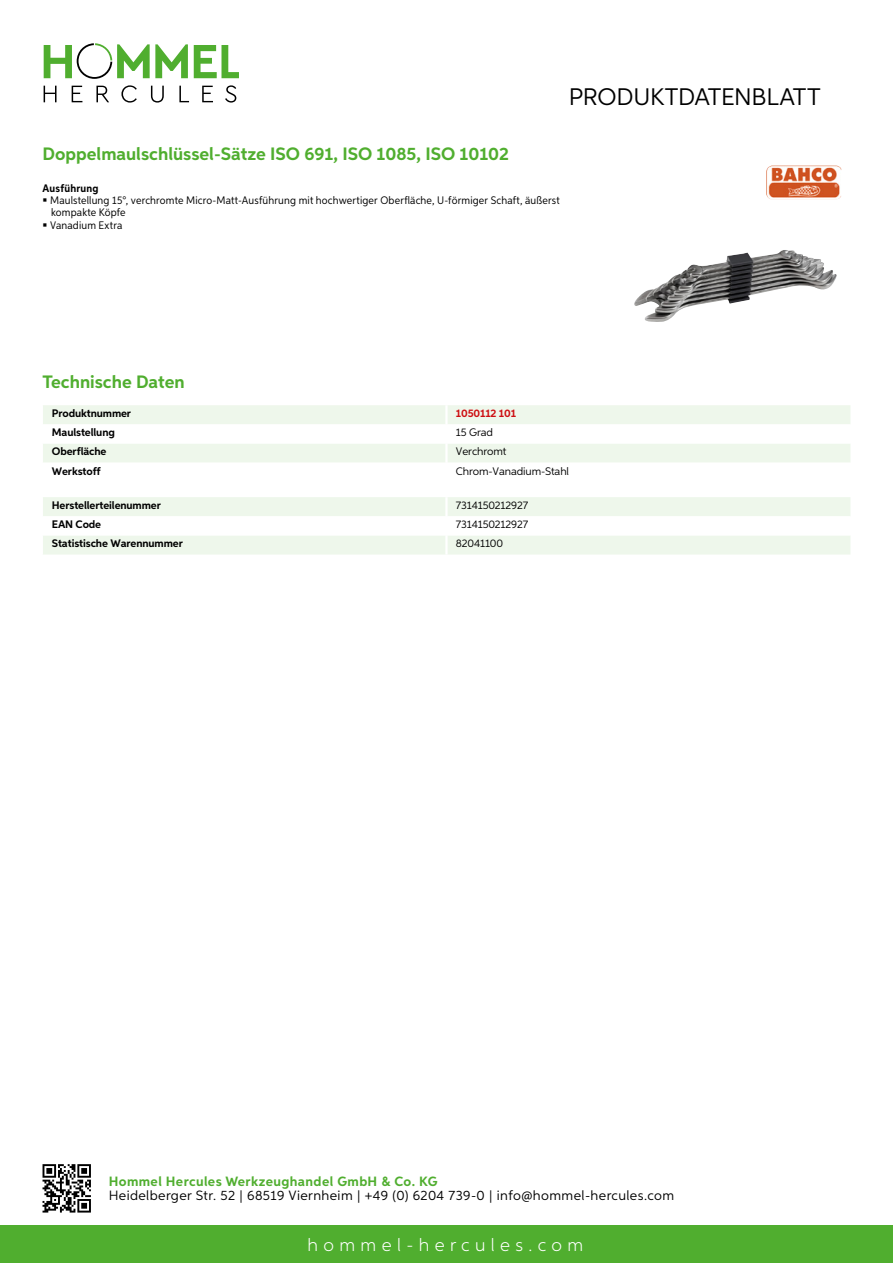
<style>
.page{position:relative;width:893px;height:1263px;background:#fff}
.page>*{position:absolute;margin:0;border:0;box-sizing:border-box;transform-origin:0 0}
.t1{font:24px "Aspira";letter-spacing:-.01em;color:#000}
.t2{font:700 18px "Aspira";color:#50ae2f}
.t3{font:300 18px "Aspira";letter-spacing:.3em;color:#fff}
.t4{font:13.5px "Aspira";letter-spacing:.03em;color:#000}
.t5{font:700 13.5px "Aspira";letter-spacing:.03em;color:#50ae2f}
.t6{font:10.95px/12.5px "Aspira Nar";letter-spacing:.015em;color:#000}
.t7{font:700 10.95px "Aspira";letter-spacing:-.01em;color:#000}
.t8{font:10.95px "Aspira";letter-spacing:-.01em;color:#000}
.t9{font:700 10.95px "Aspira";letter-spacing:-.01em;color:#cd1013}
.t10{font:700 10.95px "Aspira Nar";letter-spacing:.02em;color:#000}
</style>
<div class="page">
<div style="left:0;top:1226px;width:893px;height:37px;background:#50ae2f"></div>
<svg style="left:43px;top:1164px;width:48px;height:48px"></svg>
<svg style="left:194px;top:45px;width:45px;height:33px"></svg>
<svg style="left:44px;top:43px;width:144px;height:36px"></svg>
<svg style="left:44px;top:86px;width:13px;height:16px"></svg>
<svg style="left:72px;top:86px;width:10px;height:16px"></svg>
<svg style="left:96px;top:86px;width:13px;height:16px"></svg>
<svg style="left:121px;top:85px;width:16px;height:18px"></svg>
<svg style="left:151px;top:86px;width:13px;height:17px"></svg>
<svg style="left:179px;top:86px;width:10px;height:16px"></svg>
<svg style="left:202px;top:86px;width:11px;height:16px"></svg>
<svg style="left:225px;top:85px;width:11px;height:18px"></svg>
<div style="left:43px;top:405px;width:807px;height:19px;background:#eef7eb"></div>
<div style="left:43px;top:444px;width:807px;height:18px;background:#eef7eb"></div>
<hr style="left:445px;top:405px;width:3px;height:19px;background:#fff">
<hr style="left:445px;top:443px;width:3px;height:20px;background:#fff">
<svg style="left:43px;top:497px;width:807px;height:58px"></svg>
<hr style="left:445px;top:535px;width:3px;height:20px;background:#fff">
<img style="left:634px;top:250px;width:203px;height:72px">
<img style="left:766px;top:166px;width:76px;height:33px">
<h1 class="t1" style="left:569px;top:82px;width:253px">Produktdatenblatt</h1>
<h2 class="t2" style="left:43px;top:142px;width:468px">Doppelmaulschlüssel-Sätze ISO 691, ISO 1085, ISO 10102</h2>
<p class="t10" style="left:43px;top:181px;width:58px">Ausführung</p>
<p class="t6" style="left:50px;top:194px;width:511px">Maulstellung 15°, verchromte Micro-Matt-Ausführung mit hochwertiger Oberfläche, U-förmiger Schaft, äußerst kompakte Köpfe<br>Vanadium Extra</p>
<h2 class="t2" style="left:43px;top:371px;width:144px">Technische Daten</h2>
<p class="t7" style="left:52px;top:407px;width:81px">Produktnummer</p>
<p class="t9" style="left:456px;top:407px;width:62px">1050112 101</p>
<p class="t7" style="left:52px;top:426px;width:65px">Maulstellung</p>
<p class="t8" style="left:456px;top:426px;width:39px">15 Grad</p>
<p class="t7" style="left:52px;top:445px;width:56px">Oberfläche</p>
<p class="t8" style="left:456px;top:445px;width:52px">Verchromt</p>
<p class="t7" style="left:52px;top:464px;width:50px">Werkstoff</p>
<p class="t8" style="left:456px;top:464px;width:115px">Chrom-Vanadium-Stahl</p>
<p class="t7" style="left:52px;top:499px;width:111px">Herstellerteilenummer</p>
<p class="t8" style="left:456px;top:499px;width:74px">7314150212927</p>
<p class="t7" style="left:52px;top:518px;width:51px">EAN Code</p>
<p class="t8" style="left:456px;top:518px;width:74px">7314150212927</p>
<p class="t7" style="left:52px;top:537px;width:132px">Statistische Warennummer</p>
<p class="t8" style="left:456px;top:537px;width:49px">82041100</p>
<p class="t5" style="left:109px;top:1172px;width:330px">Hommel Hercules Werkzeughandel GmbH &amp; Co. KG</p>
<p class="t4" style="left:109px;top:1187px;width:567px">Heidelberger Str. 52 | 68519 Viernheim | +49 (0) 6204 739-0 | info@hommel-hercules.com</p>
<h2 class="t3" style="left:307px;top:1234px;width:277px">hommel-hercules.com</h2>
</div>
